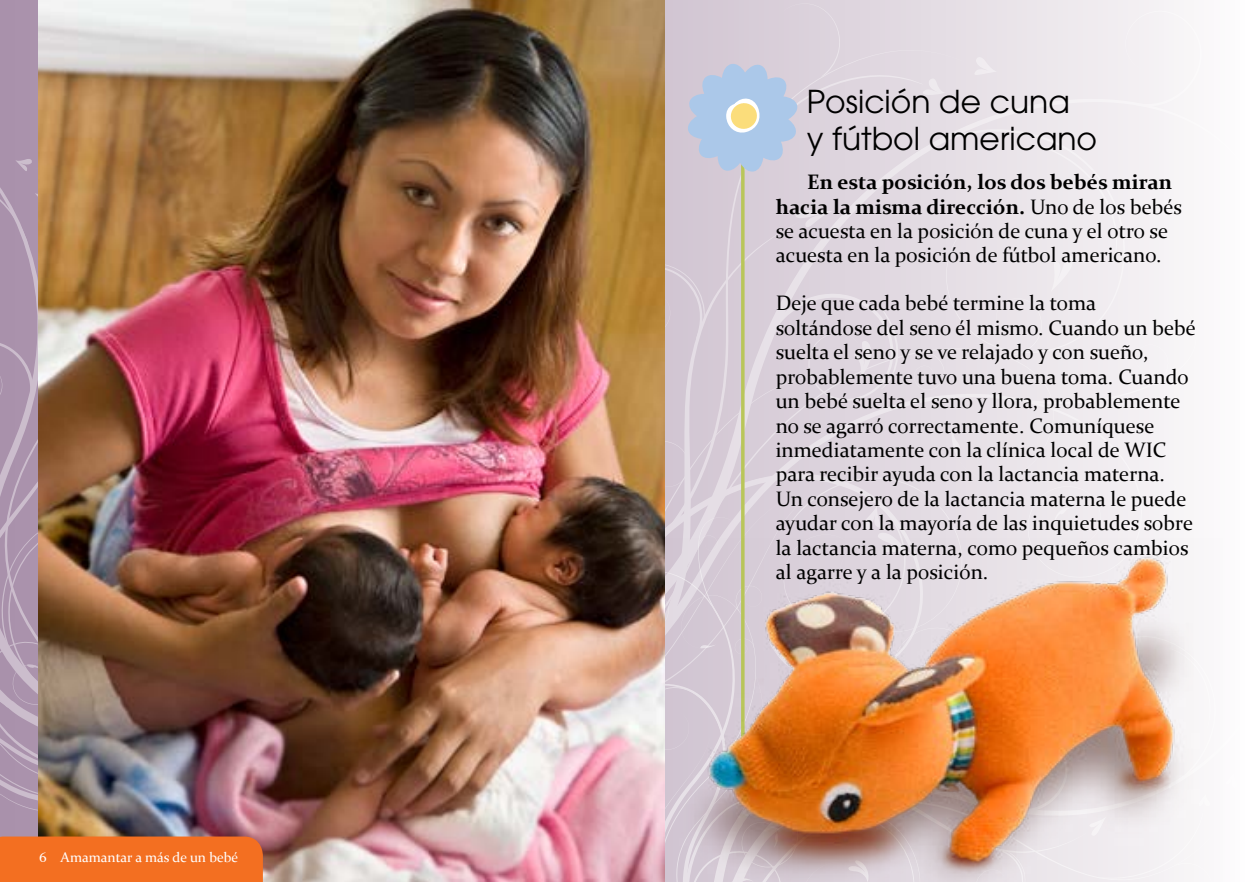
<style>
.page{position:relative;width:1260px;height:882px;background:#fff}
.page>*{position:absolute;margin:0;border:0;box-sizing:border-box;transform-origin:0 0}
.t1{font:31.32px/37.6px "ITC Avant Garde Pro";color:#000}
.Body{font:21px/24.5px "Constantia";color:#000}
.t2{font:14px "Constantia";color:#fff}
.s1{font-weight:700}
</style>
<div class="page">
<div style="left:0;top:104px;width:38px;height:54px;background:#aa92ac"></div>
<svg style="left:0;top:340px;width:38px;height:487px;background:#b09ab2"></svg>
<svg style="left:0;top:158px;width:38px;height:166px;background:#ac95ae"></svg>
<img style="left:38px;top:0;width:551px;height:882px">
<div style="left:0;top:837px;width:263px;height:45px;background:#f36f21"></div>
<svg style="left:589px;top:0;width:595px;height:882px;background:#d6c8ca"></svg>
<img style="left:654px;top:539px;width:540px;height:343px">
<p class="t2" style="left:39px;top:848px;width:201px">6 Amamantar a más de un bebé</p>
<h1 class="t1" style="left:807px;top:82px;width:292px">Posición de cuna<br>y fútbol americano</h1>
<p class="Body" style="left:776px;top:169px;width:408px;text-indent:32px"><span class="s1">En esta posición, los dos bebés miran hacia la misma dirección.</span> Uno de los bebés se acuesta en la posición de cuna y el otro se acuesta en la posición de fútbol americano.</p>
<p class="Body" style="left:776px;top:290px;width:422px">Deje que cada bebé termine la toma soltándose del seno él mismo. Cuando un bebé suelta el seno y se ve relajado y con sueño, probablemente tuvo una buena toma. Cuando un bebé suelta el seno y llora, probablemente no se agarró correctamente. Comuníquese inmediatamente con la clínica local de WIC para recibir ayuda con la lactancia materna.<br>Un consejero de la lactancia materna le puede ayudar con la mayoría de las inquietudes sobre la lactancia materna, como pequeños cambios al agarre y a la posición.</p>
</div>
